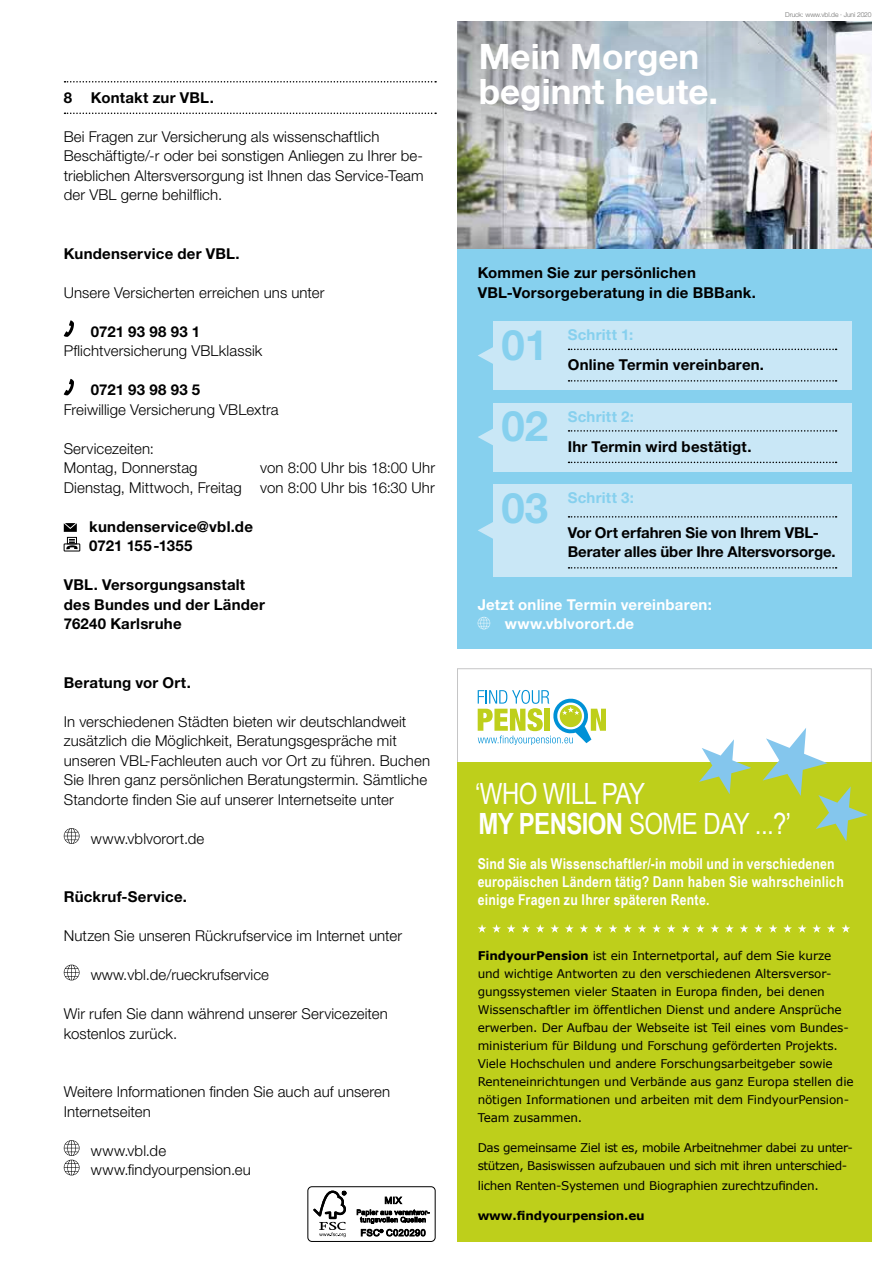
<style>
.page{position:relative;width:893px;height:1263px;background:#fff}
.page>*{position:absolute;margin:0;border:0;box-sizing:border-box;transform-origin:0 0}
.t1{font:700 42px/81.4px "Helvetica Neue LT Pro";color:#86d0ee}
.t2{font:700 35.1px/35.1px "Helvetica Neue LT Pro";color:#fff}
.t3{font:29.25px/30.3px "Arial Narrow";letter-spacing:-.02em;color:#fff}
.t4{font:300 15px/19.5px "Helvetica Neue LT Pro";letter-spacing:.005em;color:#000}
.t5{font:700 15px/19.5px "Helvetica Neue LT Pro";letter-spacing:.015em;color:#000}
.t6{font:700 15px/18px "Arial Narrow";letter-spacing:.01em;color:#fff}
.t7{font:700 15px/19.5px "Helvetica Neue LT Pro";letter-spacing:-.005em;color:#000}
.t8{font:700 15px/19.5px "Helvetica Neue LT Pro";letter-spacing:.015em;color:#fff}
.t9{font:700 15px "Helvetica Neue LT Pro";letter-spacing:.015em;color:#86d0ee}
.t10{font:12px/18px "Verdana";letter-spacing:-.01em;color:#000}
.t11{font:12px/18px "Verdana";letter-spacing:-.03em;color:#000}
.t12{font:700 12px "Verdana";letter-spacing:-.01em;color:#000}
.t13{font:300 6.75px "Helvetica Neue LT Pro";letter-spacing:-.015em;color:#6f6f6e}
.s1{font-weight:700}
</style>
<div class="page">
<svg style="left:65px;top:113px;width:371px;height:1px"></svg>
<svg style="left:65px;top:81px;width:371px;height:2px"></svg>
<svg style="left:64px;top:320px;width:10px;height:17px"></svg>
<svg style="left:64px;top:379px;width:10px;height:16px"></svg>
<svg style="left:64px;top:523px;width:13px;height:9px"></svg>
<div style="left:64px;top:544px;width:16px;height:7px;border:1px solid #000"></div>
<div style="left:67px;top:537px;width:10px;height:7px;border:1px solid #000"></div>
<svg style="left:66px;top:539px;width:12px;height:10px"></svg>
<svg style="left:64px;top:828px;width:16px;height:16px"></svg>
<svg style="left:64px;top:965px;width:16px;height:15px"></svg>
<svg style="left:64px;top:1140px;width:16px;height:35px"></svg>
<div style="left:307px;top:1186px;width:129px;height:56px;border:1px solid #000;border-radius:4px"></div>
<svg style="left:313px;top:1190px;width:33px;height:47px"></svg>
<svg style="left:357px;top:1196px;width:73px;height:40px"></svg>
<div style="left:457px;top:668px;width:415px;height:144px;border:1px solid #c5c5c6"></div>
<div style="left:457px;top:762px;width:415px;height:480px;background:#becf1b"></div>
<div style="left:457px;top:21px;width:415px;height:628px;background:#86d0ee"></div>
<img style="left:457px;top:21px;width:415px;height:228px">
<img style="left:457px;top:21px;width:370px;height:199px">
<div style="left:493px;top:321px;width:359px;height:69px;background:#c9e7f6"></div>
<svg style="left:568px;top:380px;width:268px;height:2px"></svg>
<svg style="left:568px;top:349px;width:268px;height:1px"></svg>
<div style="left:493px;top:403px;width:359px;height:68px;background:#c9e7f6"></div>
<svg style="left:568px;top:462px;width:268px;height:1px"></svg>
<svg style="left:568px;top:430px;width:268px;height:2px"></svg>
<div style="left:493px;top:484px;width:359px;height:93px;background:#c9e7f6"></div>
<svg style="left:568px;top:567px;width:268px;height:2px"></svg>
<svg style="left:568px;top:516px;width:268px;height:2px"></svg>
<svg style="left:478px;top:347px;width:15px;height:17px"></svg>
<svg style="left:478px;top:429px;width:15px;height:16px"></svg>
<svg style="left:478px;top:522px;width:15px;height:17px"></svg>
<svg style="left:478px;top:617px;width:12px;height:12px"></svg>
<svg style="left:521px;top:924px;width:9px;height:9px"></svg>
<svg style="left:492px;top:924px;width:9px;height:9px"></svg>
<svg style="left:507px;top:924px;width:8px;height:9px"></svg>
<svg style="left:812px;top:924px;width:9px;height:9px"></svg>
<svg style="left:754px;top:924px;width:9px;height:9px"></svg>
<svg style="left:652px;top:924px;width:9px;height:9px"></svg>
<svg style="left:609px;top:924px;width:8px;height:9px"></svg>
<svg style="left:783px;top:924px;width:9px;height:9px"></svg>
<svg style="left:725px;top:924px;width:9px;height:9px"></svg>
<svg style="left:594px;top:924px;width:9px;height:9px"></svg>
<svg style="left:798px;top:924px;width:8px;height:9px"></svg>
<svg style="left:740px;top:924px;width:8px;height:9px"></svg>
<svg style="left:667px;top:924px;width:23px;height:9px"></svg>
<svg style="left:623px;top:924px;width:9px;height:9px"></svg>
<svg style="left:827px;top:924px;width:23px;height:9px"></svg>
<svg style="left:769px;top:924px;width:8px;height:9px"></svg>
<svg style="left:696px;top:924px;width:23px;height:9px"></svg>
<svg style="left:638px;top:924px;width:8px;height:9px"></svg>
<svg style="left:565px;top:924px;width:23px;height:9px"></svg>
<svg style="left:536px;top:924px;width:23px;height:9px"></svg>
<svg style="left:478px;top:924px;width:8px;height:9px"></svg>
<svg style="left:763px;top:728px;width:105px;height:113px"></svg>
<svg style="left:699px;top:739px;width:52px;height:55px"></svg>
<svg style="left:478px;top:690px;width:128px;height:55px"></svg>
<p class="t5" style="left:64px;top:87px;width:152px">8 Kontakt zur VBL.</p>
<p class="t4" style="left:64px;top:126px;width:361px">Bei Fragen zur Versicherung als wissenschaftlich Beschäftigte/-r oder bei sonstigen Anliegen zu Ihrer be&shy;trieblichen Altersversorgung ist Ihnen das Service-Team der VBL gerne behilflich.</p>
<p class="t5" style="left:64px;top:243px;width:178px">Kundenservice der VBL.</p>
<p class="t4" style="left:64px;top:282px;width:262px">Unsere Versicherten erreichen uns unter</p>
<p class="t5" style="left:91px;top:321px;width:111px">0721 93 98 93 1</p>
<p class="t4" style="left:64px;top:341px;width:200px">Pflichtversicherung VBLklassik</p>
<p class="t5" style="left:91px;top:380px;width:111px">0721 93 98 93 5</p>
<p class="t4" style="left:64px;top:399px;width:216px">Freiwillige Versicherung VBLextra</p>
<p class="t4" style="left:64px;top:438px;width:135px">Servicezeiten:<br>Montag, Donnerstag</p>
<p class="t4" style="left:64px;top:458px;width:373px;text-align:right">von 8:00 Uhr bis 18:00 Uhr<br>Dienstag, Mittwoch, Freitag von 8:00 Uhr bis 16:30 Uhr</p>
<p class="t5" style="left:89px;top:516px;width:165px">kundenservice@vbl.de<br>0721 155 -1355</p>
<p class="t5" style="left:64px;top:575px;width:203px">VBL. Versorgungsanstalt des Bundes und der Länder<br>76240 Karlsruhe</p>
<p class="t5" style="left:64px;top:672px;width:129px">Beratung vor Ort.</p>
<p class="t4" style="left:64px;top:711px;width:368px">In verschiedenen Städten bieten wir deutschlandweit zusätzlich die Möglichkeit, Beratungsgespräche mit unseren VBL-Fachleuten auch vor Ort zu führen. Buchen Sie Ihren ganz persönlichen Beratungstermin. Sämtliche Standorte finden Sie auf unserer Internetseite unter</p>
<p class="t4" style="left:91px;top:828px;width:115px">www.vblvorort.de</p>
<p class="t5" style="left:64px;top:887px;width:125px">Rückruf-Service.</p>
<p class="t4" style="left:64px;top:926px;width:340px">Nutzen Sie unseren Rückrufservice im Internet unter</p>
<p class="t4" style="left:91px;top:965px;width:180px">www.vbl.de/rueckrufservice</p>
<p class="t4" style="left:64px;top:1004px;width:326px">Wir rufen Sie dann während unserer Servicezeiten kostenlos zurück.</p>
<p class="t4" style="left:64px;top:1082px;width:328px">Weitere Informationen finden Sie auch auf unseren<br>Internetseiten</p>
<p class="t4" style="left:91px;top:1140px;width:162px">www.vbl.de www.findyourpension.eu</p>
<h2 class="t2" style="left:479px;top:38px;width:241px">Mein Morgen beginnt heute.</h2>
<p class="t13" style="left:785px;top:11px;width:88px">Druck: www.vbl.de · Juni 2020</p>
<p class="t5" style="left:478px;top:263px;width:280px">Kommen Sie zur persönlichen<br>VBL-Vorsorgeberatung in die BBBank.</p>
<h1 class="t1" style="left:502px;top:303px;width:48px">01<br>02</h1>
<h1 class="t1" style="left:502px;top:466px;width:48px">03</h1>
<p class="t9" style="left:568px;top:325px;width:67px">Schritt 1:</p>
<p class="t5" style="left:568px;top:355px;width:198px">Online Termin vereinbaren.</p>
<p class="t9" style="left:568px;top:407px;width:68px">Schritt 2:</p>
<p class="t5" style="left:568px;top:436px;width:185px">Ihr Termin wird bestätigt.</p>
<p class="t9" style="left:568px;top:488px;width:68px">Schritt 3:</p>
<p class="t7" style="left:568px;top:522px;width:269px">Vor Ort erfahren Sie von Ihrem VBL-<br>Berater alles über Ihre Altersvorsorge.</p>
<p class="t8" style="left:505px;top:594px;width:209px;text-indent:-27px">Jetzt online Termin vereinbaren: www.vblvorort.de</p>
<h3 class="t3" style="left:475px;top:777px;width:318px">‘WHO WILL PAY<br><span class="s1">MY PENSION</span> SOME DAY ...?’</h3>
<p class="t6" style="left:478px;top:854px;width:368px">Sind Sie als Wissenschaftler/-in mobil und in verschiedenen europäischen Ländern tätig? Dann haben Sie wahrscheinlich einige Fragen zu Ihrer späteren Rente.</p>
<p class="t10" style="left:478px;top:947px;width:377px"><span class="s1">FindyourPension</span> ist ein Internetportal, auf dem Sie kurze und wichtige Antworten zu den verschiedenen Altersversor&shy;gungssystemen vieler Staaten in Europa finden, bei denen Wissenschaftler im öffentlichen Dienst und andere Ansprüche erwerben. Der Aufbau der Webseite ist Teil eines vom Bundes&shy;ministerium für Bildung und Forschung geförderten Projekts.<br>Viele Hochschulen und andere Forschungsarbeitgeber sowie Renteneinrichtungen und Verbände aus ganz Europa stellen die nötigen Informationen und arbeiten mit dem FindyourPension-Team zusammen.</p>
<p class="t11" style="left:478px;top:1139px;width:377px">Das gemeinsame Ziel ist es, mobile Arbeitnehmer dabei zu unter&shy;stützen, Basiswissen aufzubauen und sich mit ihren unterschied-</p>
<p class="t10" style="left:478px;top:1176px;width:343px">lichen Renten-Systemen und Biographien zurechtzufinden.</p>
<p class="t12" style="left:478px;top:1207px;width:169px">www.findyourpension.eu</p>
</div>
